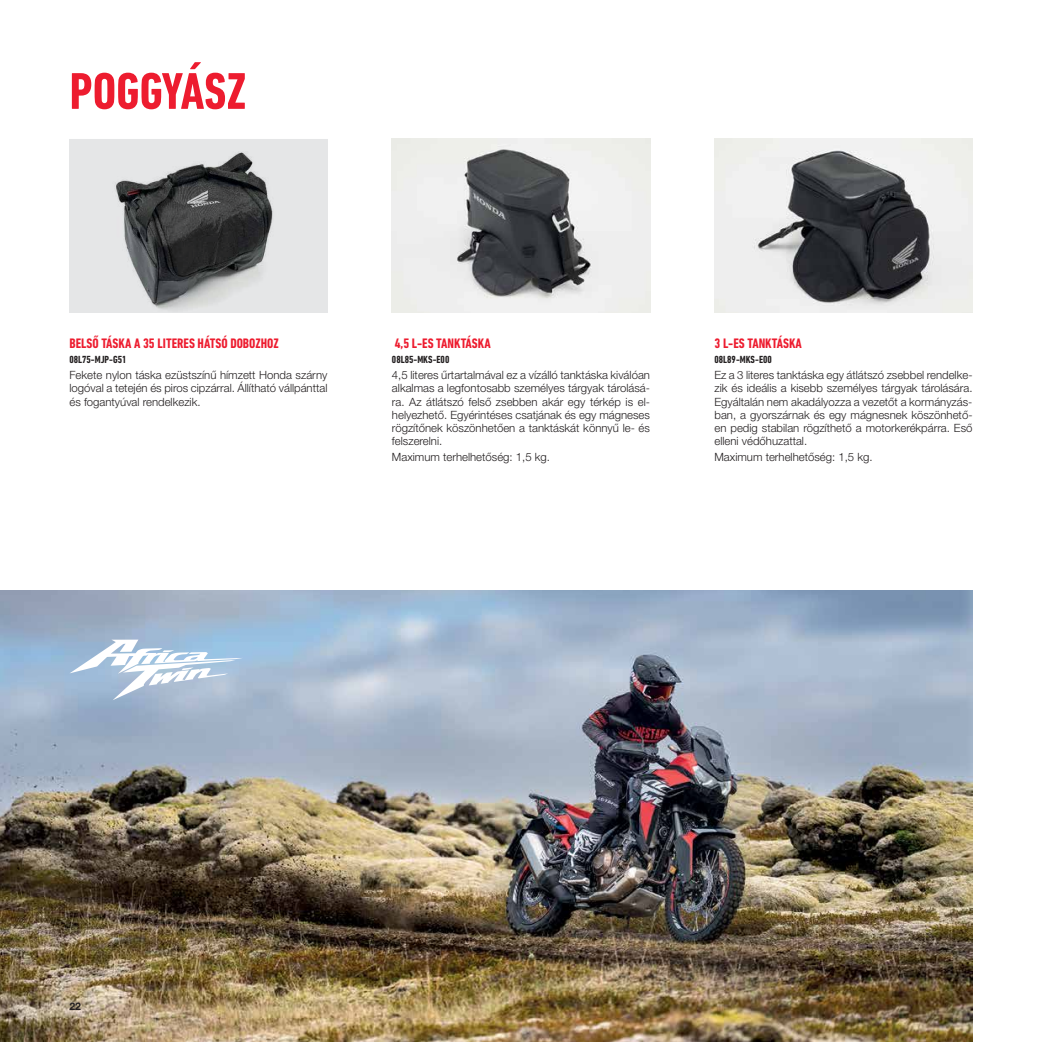
<style>
.page{position:relative;width:1042px;height:1042px;background:#fff}
.page>*{position:absolute;margin:0;border:0;box-sizing:border-box;transform-origin:0 0}
.t1{font:700 condensed 52.5px "DIN Next LT Pro";color:#ed1c2f}
.t2{font:700 condensed 14px "DIN Next LT Pro";color:#ed1c2f}
.t3{font:300 11.38px/13.1px "Helvetica Neue LT Pro";color:#231f20;text-align:justify}
.t4{font:700 condensed 10.5px "DIN Next LT Pro";color:#231f20}
.t5{font:700 10.5px "Helvetica Neue LT Pro";color:#231f20}
</style>
<div class="page">
<img style="left:69px;top:139px;width:258px;height:174px">
<img style="left:714px;top:139px;width:258px;height:174px">
<img style="left:392px;top:139px;width:258px;height:174px">
<img style="left:0;top:590px;width:972px;height:452px">
<svg style="left:69px;top:639px;width:174px;height:61px"></svg>
<h1 class="t1" style="left:69px;top:61px;width:178px">POGGYÁSZ</h1>
<p class="t2" style="left:69px;top:335px;width:211px">BELSŐ TÁSKA A 35 LITERES HÁTSÓ DOBOZHOZ</p>
<p class="t4" style="left:69px;top:353px;width:59px">08L75-MJP-G51</p>
<p class="t3" style="left:69px;top:368px;width:259px">Fekete nylon táska ezüstszínű hímzett Honda szárny logóval a tetején és piros cipzárral. Állítható vállpánttal és fogantyúval rendelkezik.</p>
<p class="t2" style="left:395px;top:335px;width:97px">4,5 L-ES TANKTÁSKA</p>
<p class="t4" style="left:392px;top:353px;width:59px">08L85-MKS-E00</p>
<p class="t3" style="left:392px;top:368px;width:259px">4,5 literes űrtartalmával ez a vízálló tanktáska kiválóan alkalmas a legfontosabb személyes tárgyak tárolásá&shy;ra. Az átlátszó felső zsebben akár egy térkép is el&shy;helyezhető. Egyérintéses csatjának és egy mágneses rögzítőnek köszönhetően a tanktáskát könnyű le- és felszerelni.</p>
<p class="t3" style="left:392px;top:451px;width:160px">Maximum terhelhetőség: 1,5 kg.</p>
<p class="t2" style="left:714px;top:335px;width:89px">3 L-ES TANKTÁSKA</p>
<p class="t4" style="left:714px;top:353px;width:59px">08L89-MKS-E00</p>
<p class="t3" style="left:714px;top:368px;width:259px">Ez a 3 literes tanktáska egy átlátszó zsebbel rendelke&shy;zik és ideális a kisebb személyes tárgyak tárolására.<br>Egyáltalán nem akadályozza a vezetőt a kormányzás&shy;ban, a gyorszárnak és egy mágnesnek köszönhető&shy;en pedig stabilan rögzíthető a motorkerékpárra. Eső elleni védőhuzattal.</p>
<p class="t3" style="left:714px;top:451px;width:160px">Maximum terhelhetőség: 1,5 kg.</p>
<p class="t5" style="left:69px;top:1000px;width:13px">22</p>
</div>
